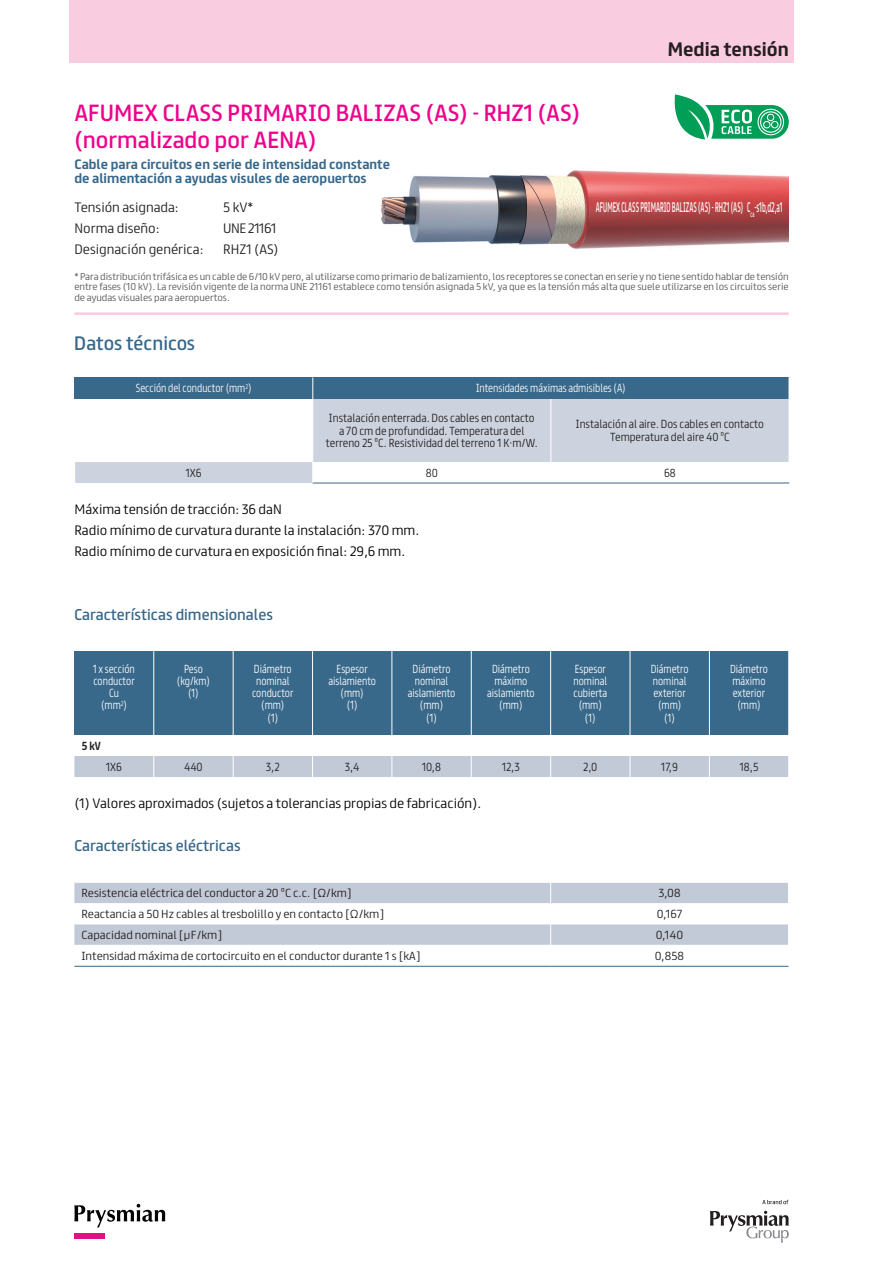
<style>
.page{position:relative;width:888px;height:1265px;background:#fff}
.page>*{position:absolute;margin:0;border:0;box-sizing:border-box;transform-origin:0 0}
.t1{font:21px/26.2px "FS Truman";color:#ed028c}
.t2{font:17.5px "FS Truman";color:#38688a}
.t3{font:700 17.5px "FS Truman";color:#231f20}
.t4{font:14px "FS Truman";color:#38688a}
.t5{font:12.42px "FS Truman";color:#fff;scale:.49 1}
.t6{font:300 12.25px/21px "FS Truman";color:#040503}
.t7{font:700 12.25px/14px "FS Truman";color:#38688a}
.t8{font:300 12.25px "FS Truman";color:#231f20}
.t9{font:300 12.25px "FS Truman";letter-spacing:-.04em;color:#231f20}
.t10{font:300 10.5px/12.2px "FS Truman";color:#fff;text-align:center;scale:.8 1}
.t11{font:300 10.5px/12.2px "FS Truman";color:#231f20;text-align:center;scale:.9 1}
.t12{font:300 10.5px "FS Truman";color:#231f20}
.t13{font:700 10.5px "FS Truman";color:#231f20;scale:.9 1}
.t14{font:300 8.92px/10.3px "FS Truman";color:#57585a;text-align:justify}
</style>
<div class="page">
<div style="left:69px;top:0;width:725px;height:63px;background:#f9ccdf"></div>
<svg style="left:74px;top:1204px;width:91px;height:24px"></svg>
<div style="left:74px;top:1234px;width:31px;height:5px;background:#de1284"></div>
<svg style="left:710px;top:1211px;width:79px;height:32px"></svg>
<svg style="left:762px;top:1200px;width:26px;height:4px"></svg>
<div style="left:74px;top:651px;width:80px;height:84px;background:#38688a"></div>
<div style="left:154px;top:651px;width:634px;height:84px;background:#38688a"></div>
<hr style="left:153px;top:651px;width:1px;height:84px;background:#fff">
<hr style="left:233px;top:651px;width:1px;height:84px;background:#fff">
<hr style="left:312px;top:651px;width:1px;height:84px;background:#fff">
<hr style="left:392px;top:651px;width:1px;height:84px;background:#fff">
<hr style="left:471px;top:651px;width:1px;height:84px;background:#fff">
<hr style="left:550px;top:651px;width:1px;height:84px;background:#fff">
<hr style="left:630px;top:651px;width:1px;height:84px;background:#fff">
<hr style="left:709px;top:651px;width:1px;height:84px;background:#fff">
<div style="left:74px;top:756px;width:715px;height:21px;background:#c3cad7"></div>
<div style="left:75px;top:378px;width:238px;height:21px;background:#38688a"></div>
<div style="left:313px;top:378px;width:476px;height:21px;background:#38688a"></div>
<svg style="left:75px;top:399px;width:714px;height:84px;fill:#cdd3de"></svg>
<hr style="left:312px;top:399px;width:1px;height:63px;background:#fff">
<hr style="left:551px;top:399px;width:1px;height:63px;background:#fff">
<svg style="left:551px;top:462px;width:1px;height:21px"></svg>
<hr style="left:313px;top:483px;width:238px;height:1px;background:#38688a">
<hr style="left:551px;top:483px;width:238px;height:1px;background:#38688a">
<svg style="left:312px;top:378px;width:1px;height:21px"></svg>
<svg style="left:312px;top:462px;width:1px;height:21px"></svg>
<div style="left:74px;top:883px;width:714px;height:20px;background:#c3cad7"></div>
<svg style="left:74px;top:924px;width:714px;height:42px"></svg>
<svg style="left:550px;top:883px;width:1px;height:83px"></svg>
<hr style="left:74px;top:945px;width:477px;height:1px;background:#fff">
<hr style="left:551px;top:945px;width:238px;height:1px;background:#fff">
<hr style="left:74px;top:966px;width:477px;height:1px;background:#38688a">
<hr style="left:551px;top:966px;width:237px;height:1px;background:#38688a">
<hr style="left:74px;top:312px;width:715px;height:3px;background:#f9ccdf">
<img style="left:380px;top:170px;width:409px;height:79px">
<svg style="left:674px;top:94px;width:115px;height:45px"></svg>
<h2 class="t3" style="left:668px;top:34px;width:123px">Media tensión</h2>
<h1 class="t1" style="left:74px;top:98px;width:507px">AFUMEX CLASS PRIMARIO BALIZAS (AS) - RHZ1 (AS) (normalizado por AENA)</h1>
<h3 class="t7" style="left:74px;top:156px;width:317px">Cable para circuitos en serie de intensidad constante de alimentación a ayudas visules de aeropuertos</h3>
<h3 class="t8" style="left:74px;top:197px;width:106px">Tensión asignada:</h3>
<h3 class="t8" style="left:223px;top:197px;width:32px">5 kV*</h3>
<h3 class="t8" style="left:74px;top:218px;width:87px">Norma diseño:</h3>
<h3 class="t9" style="left:223px;top:218px;width:55px">UNE 21161</h3>
<h3 class="t8" style="left:74px;top:239px;width:131px">Designación genérica:</h3>
<h3 class="t8" style="left:223px;top:239px;width:57px">RHZ1 (AS)</h3>
<p class="t14" style="left:74px;top:271px;width:716px">* Para distribución trifásica es un cable de 6/10 kV pero, al utilizarse como primario de balizamiento, los receptores se conectan en serie y no tiene sentido hablar de tensión entre fases (10 kV). La revisión vigente de la norma UNE 21161 establece como tensión asignada 5 kV, ya que es la tensión más alta que suele utilizarse en los circuitos serie de ayudas visuales para aeropuertos.</p>
<h3 class="t5" style="left:596px;top:197px;width:383px">AFUMEX CLASS PRIMARIO BALIZAS (AS) - RHZ1 (AS) C<sub>ca</sub>-s1b,d2,a1</h3>
<h2 class="t2" style="left:74px;top:328px;width:122px">Datos técnicos</h2>
<p class="t10" style="left:136px;top:381px;width:146px">Sección del conductor (mm<sup>2</sup>)</p>
<p class="t10" style="left:476px;top:381px;width:189px">Intensidades máximas admisibles (A)</p>
<p class="t11" style="left:326px;top:411px;width:237px">Instalación enterrada. Dos cables en contacto a 70 cm de profundidad. Temperatura del terreno 25 ºC. Resistividad del terreno 1 K·m/W.</p>
<p class="t11" style="left:576px;top:417px;width:211px">Instalación al aire. Dos cables en contacto<br>Temperatura del aire 40 ºC</p>
<p class="t11" style="left:186px;top:465px;width:19px">1X6</p>
<p class="t11" style="left:426px;top:465px;width:15px">80</p>
<p class="t11" style="left:664px;top:465px;width:15px">68</p>
<h3 class="t6" style="left:74px;top:497px;width:346px">Máxima tensión de tracción: 36 daN<br>Radio mínimo de curvatura durante la instalación: 370 mm.<br>Radio mínimo de curvatura en exposición final: 29,6 mm.</h3>
<h3 class="t4" style="left:74px;top:602px;width:200px">Características dimensionales</h3>
<p class="t10" style="left:93px;top:661px;width:54px">1 x sección conductor<br>Cu<br>(mm<sup>2</sup>)</p>
<p class="t10" style="left:177px;top:661px;width:43px">Peso (kg/km) (1)</p>
<p class="t10" style="left:252px;top:661px;width:53px">Diámetro nominal conductor (mm)<br>(1)</p>
<p class="t10" style="left:328px;top:662px;width:61px">Espesor aislamiento (mm)<br>(1)</p>
<p class="t10" style="left:408px;top:662px;width:61px">Diámetro nominal aislamiento (mm)<br>(1)</p>
<p class="t10" style="left:487px;top:662px;width:61px">Diámetro máximo aislamiento (mm)</p>
<p class="t10" style="left:573px;top:662px;width:44px">Espesor nominal cubierta (mm) (1)</p>
<p class="t10" style="left:651px;top:662px;width:49px">Diámetro nominal exterior (mm)<br>(1)</p>
<p class="t10" style="left:730px;top:662px;width:49px">Diámetro máximo exterior (mm)</p>
<p class="t13" style="left:81px;top:736px;width:23px">5 kV</p>
<p class="t11" style="left:106px;top:759px;width:19px">1X6</p>
<p class="t11" style="left:184px;top:759px;width:22px">440</p>
<p class="t11" style="left:266px;top:759px;width:17px">3,2</p>
<p class="t11" style="left:345px;top:759px;width:18px">3,4</p>
<p class="t11" style="left:422px;top:759px;width:23px">10,8</p>
<p class="t11" style="left:502px;top:759px;width:21px">12,3</p>
<p class="t11" style="left:583px;top:759px;width:17px">2,0</p>
<p class="t11" style="left:661px;top:759px;width:20px">17,9</p>
<p class="t11" style="left:740px;top:759px;width:22px">18,5</p>
<h3 class="t6" style="left:74px;top:791px;width:408px">(1) Valores aproximados (sujetos a tolerancias propias de fabricación).</h3>
<h3 class="t4" style="left:74px;top:833px;width:168px">Características eléctricas</h3>
<p class="t12" style="left:81px;top:884px;width:272px">Resistencia eléctrica del conductor a 20 ºC c.c. [Ω/km]</p>
<p class="t12" style="left:658px;top:884px;width:24px">3,08</p>
<p class="t12" style="left:81px;top:905px;width:304px">Reactancia a 50 Hz cables al tresbolillo y en contacto [Ω/km]</p>
<p class="t12" style="left:657px;top:905px;width:27px">0,167</p>
<p class="t12" style="left:81px;top:926px;width:142px">Capacidad nominal [µ F/km]</p>
<p class="t12" style="left:656px;top:926px;width:29px">0,140</p>
<p class="t12" style="left:81px;top:947px;width:341px">Intensidad máxima de cortocircuito en el conductor durante 1 s [kA]</p>
<p class="t12" style="left:655px;top:947px;width:31px">0,858</p>
</div>
